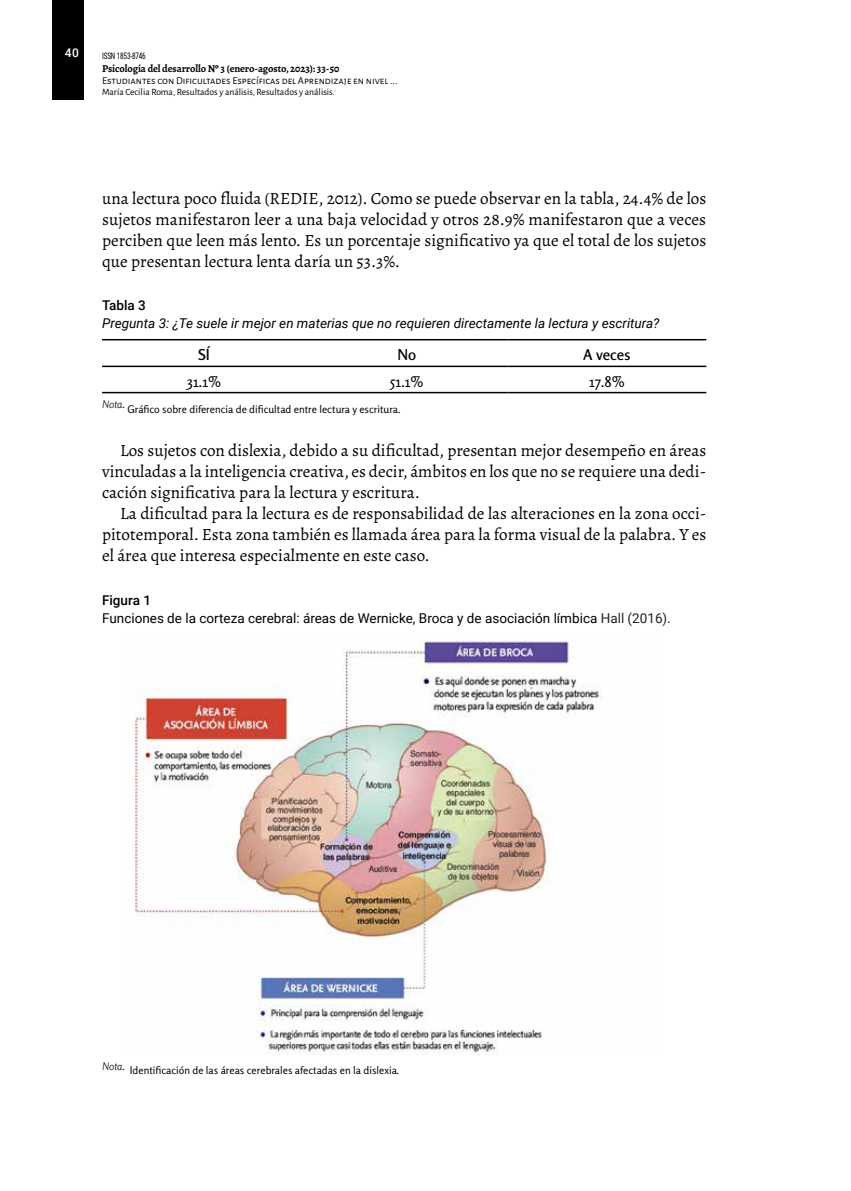
<style>
.page{position:relative;width:851px;height:1191px;background:#fff}
.page>*{position:absolute;margin:0;border:0;box-sizing:border-box;transform-origin:0 0}
.t1{font:17.1px/21px "Alegreya";color:#000;text-align:justify}
.t2{font:15px "Rosario";color:#000}
.t3{font:600 15px "Rosario";color:#000}
.t4{font:13.5px/18px "Roboto";color:#000}
.t5{font:italic 13.5px "Roboto";color:#000}
.t6{font:500 13.5px "Roboto";color:#000}
.t7{font:500 12px "Roboto";color:#fff}
.t8{font:10.5px "Rosario";color:#000}
.t9{font:10.5px "Alegreya Sans";color:#000}
.t10{font:700 10.5px "Alegreya";letter-spacing:-.01em;color:#000}
.t11{font:9.6px "Alegreya Sans";color:#000}
.t12{font:9px "Roboto Condensed";letter-spacing:-.02em;color:#000;scale:.8 1}
.s1{font-weight:500}
.s2{color:#242021}
</style>
<div class="page">
<div style="left:52px;top:0;width:31px;height:99px;background:#000"></div>
<hr style="left:102px;top:339px;width:204px;height:1px;background:#000">
<hr style="left:306px;top:339px;width:201px;height:1px;background:#000">
<hr style="left:507px;top:339px;width:199px;height:1px;background:#000">
<hr style="left:102px;top:365px;width:204px;height:2px;background:#000">
<hr style="left:306px;top:365px;width:201px;height:2px;background:#000">
<hr style="left:507px;top:365px;width:199px;height:2px;background:#000">
<hr style="left:102px;top:392px;width:204px;height:1px;background:#000">
<hr style="left:306px;top:392px;width:201px;height:1px;background:#000">
<hr style="left:507px;top:392px;width:199px;height:1px;background:#000">
<img style="left:135px;top:634px;width:467px;height:420px">
<p class="t7" style="left:65px;top:45px;width:15px">40</p>
<p class="t12" style="left:102px;top:50px;width:56px">ISSN 1853-8746</p>
<p class="t10" style="left:102px;top:62px;width:239px">Psicología del desarrollo Nº 3 (enero-agosto, 2023): 33-50</p>
<p class="t9" style="left:102px;top:73px;width:297px">Estudiantes con Dificultades Específicas del Aprendizaje en nivel ...</p>
<p class="t11" style="left:102px;top:86px;width:234px">María Cecilia Roma, Resultados y análisis, Resultados y análisis.</p>
<p class="t1" style="left:102px;top:188px;width:605px">una lectura poco fluida (REDIE, 2012). Como se puede observar en la tabla, 24.4% de los sujetos manifestaron leer a una baja velocidad y otros 28.9% manifestaron que a veces perciben que leen más lento. Es un porcentaje significativo ya que el total de los sujetos que presentan lectura lenta daría un 53.3%.</p>
<p class="t6" style="left:102px;top:296px;width:45px">Tabla 3</p>
<p class="t5" style="left:102px;top:314px;width:559px">Pregunta 3: ¿Te suele ir mejor en materias que no requieren directamente la lectura y escritura?</p>
<p class="t3" style="left:198px;top:343px;width:13px">SÍ</p>
<p class="t3" style="left:397px;top:343px;width:20px">No</p>
<p class="t3" style="left:583px;top:343px;width:49px">A veces</p>
<p class="t2" style="left:187px;top:372px;width:36px">31.1%</p>
<p class="t2" style="left:390px;top:372px;width:35px">51.1%</p>
<p class="t2" style="left:589px;top:372px;width:37px">17.8%</p>
<p class="t8" style="left:102px;top:403px;width:300px"><sup>Nota</sup>. Gráfico sobre diferencia de dificultad entre lectura y escritura.</p>
<p class="t1" style="left:102px;top:440px;width:605px;text-indent:18px">Los sujetos con dislexia, debido a su dificultad, presentan mejor desempeño en áreas vinculadas a la inteligencia creativa, es decir, ámbitos en los que no se requiere una dedi&shy;cación significativa para la lectura y escritura.</p>
<p class="t1" style="left:102px;top:503px;width:605px;text-indent:18px">La dificultad para la lectura es de responsabilidad de las alteraciones en la zona occi&shy;pitotemporal. Esta zona también es llamada área para la forma visual de la palabra. Y es el área que interesa especialmente en este caso.</p>
<p class="t4" style="left:102px;top:590px;width:570px"><span class="s1">Figura 1<br></span>Funciones de la corteza cerebral: áreas de Wernicke, Broca y de asociación límbica <span class="s2">Hall (2016)</span>.</p>
<p class="t8" style="left:102px;top:1064px;width:298px"><sup>Nota</sup>. Identificación de las áreas cerebrales afectadas en la dislexia.</p>
</div>
